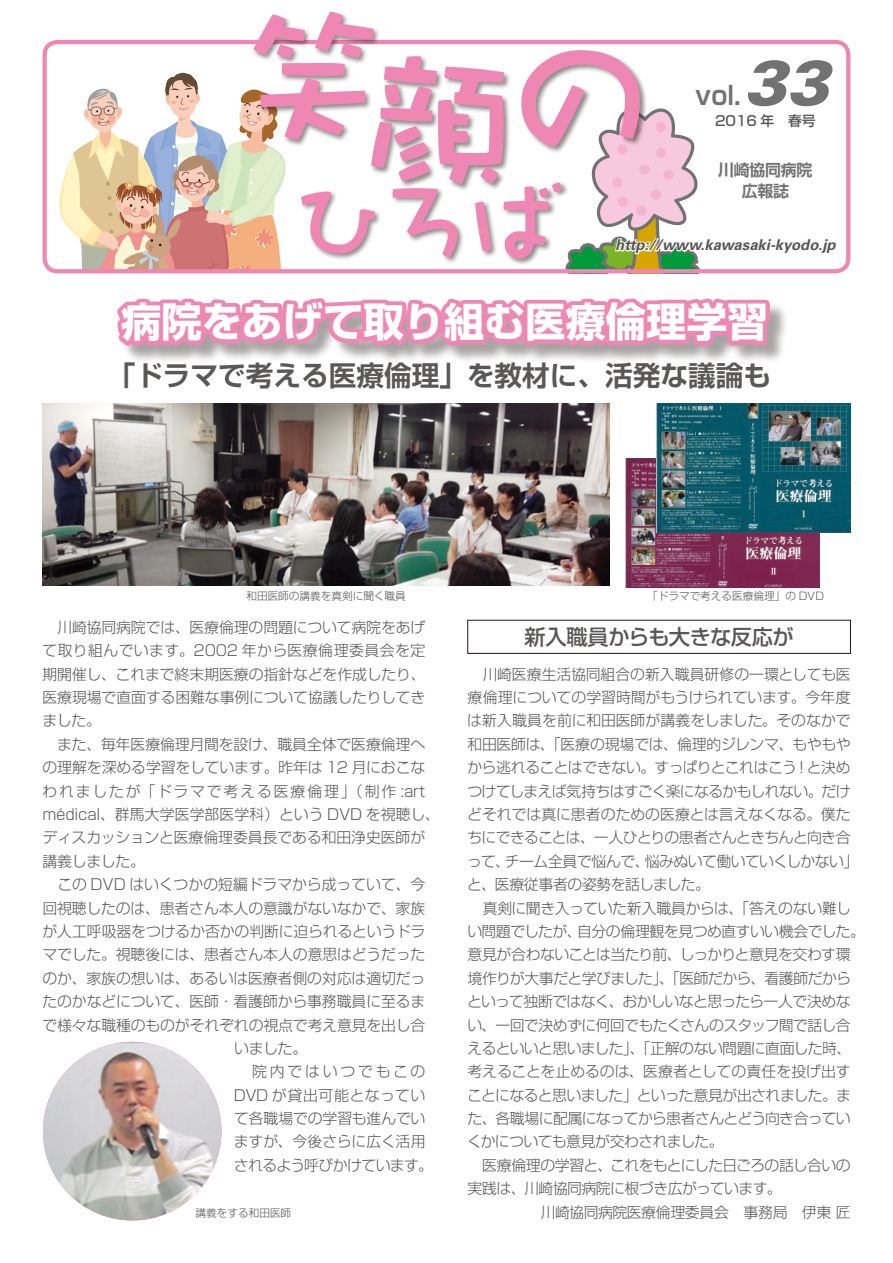
<style>
.page{position:relative;width:893px;height:1263px;background:#fff}
.page>*{position:absolute;margin:0;border:0;box-sizing:border-box;transform-origin:0 0}
.t1{font:italic 900 63.75px "Univers";color:#727272}
.t2{font:700 40.35px "Shin Go Pro";color:#fff}
.t3{font:700 27.6px "Shin Go Pro De";color:#595857}
.t4{font:700 25.5px "Shin Go Pro De";color:#727272}
.t5{font:500 21.3px "Shin Go Pro";letter-spacing:-.025em;color:#595857}
.t6{font:700 15.9px "Shin Go Pro De";letter-spacing:-.015em;color:#727272}
.t7{font:300 14.85px/23.4px "Shin Go Pro";letter-spacing:-.02em;color:#595857}
.t8{font:300 14.85px/23.4px "Shin Go Pro";letter-spacing:-.04em;color:#595857}
.t9{font:italic 700 14.85px "Univers";color:#595857}
.t10{font:500 13.8px "Shin Go Pro";color:#595857}
.t11{font:300 10.65px "Shin Go Pro";color:#595857}
</style>
<div class="page">
<svg style="left:59px;top:72px;width:222px;height:196px"></svg>
<div style="left:43px;top:40px;width:807px;height:233px;border:4px solid #ee87b4;border-radius:13px"></div>
<div style="left:252px;top:11px;width:395px;height:180px;background:#231916;opacity:.5"></div>
<svg style="left:253px;top:12px;width:387px;height:172px"></svg>
<svg style="left:301px;top:108px;width:538px;height:165px"></svg>
<img style="left:626px;top:532px;width:193px;height:56px">
<img style="left:774px;top:403px;width:76px;height:129px">
<div style="left:467px;top:620px;width:384px;height:34px;border:1px solid #231916"></div>
<img style="left:43px;top:403px;width:566px;height:183px">
<div style="left:120px;top:301px;width:668px;height:63px;background:#231916;opacity:.4"></div>
<img style="left:111px;top:298px;width:663px;height:279px">
<img style="left:43px;top:1042px;width:179px;height:178px;border-radius:89px">
<p class="t1" style="left:744px;top:43px;width:87px">33</p>
<p class="t4" style="left:695px;top:74px;width:47px">vol.</p>
<p class="t10" style="left:715px;top:110px;width:102px">2016 年　春号</p>
<p class="t6" style="left:718px;top:157px;width:96px">川崎協同病院</p>
<p class="t6" style="left:742px;top:178px;width:49px">広報誌</p>
<p class="t9" style="left:615px;top:236px;width:222px">http://www.kawasaki-kyodo.jp</p>
<p class="t2" style="left:121px;top:290px;width:648px">病院をあげて取り組む医療倫理学習</p>
<p class="t3" style="left:108px;top:353px;width:665px">「ドラマで考える医療倫理」を教材に、活発な議論も</p>
<p class="t11" style="left:246px;top:588px;width:161px">和田医師の講義を真剣に聞く職員</p>
<p class="t11" style="left:647px;top:588px;width:178px">「ドラマで考える医療倫理」の DVD</p>
<p class="t7" style="left:42px;top:614px;width:385px;text-align:justify">　川崎協同病院では、医療倫理の問題について病院をあげて取り組んでいます。2002 年から医療倫理委員会を定期開催し、これまで終末期医療の指針などを作成したり、医療現場で直面する困難な事例について協議したりしてきました。</p>
<p class="t7" style="left:42px;top:731px;width:399px">　また、毎年医療倫理月間を設け、職員全体で医療倫理への理解を深める学習をしています。昨年は 12 月におこなわれましたが「ドラマで考える医療倫理」（制作 :art médical、群馬大学医学部医学科）という DVD を視聴し、ディスカッションと医療倫理委員長である和田浄史医師が講義しました。</p>
<p class="t7" style="left:43px;top:871px;width:384px">　この DVD はいくつかの短編ドラマから成っていて、今</p>
<p class="t7" style="left:42px;top:894px;width:384px">回視聴したのは、患者さん本人の意識がないなかで、家族</p>
<p class="t7" style="left:42px;top:918px;width:384px">が人工呼吸器をつけるか否かの判断に迫られるというドラ</p>
<p class="t7" style="left:42px;top:941px;width:384px">マでした。視聴後には、患者さん本人の意思はどうだった</p>
<p class="t7" style="left:42px;top:964px;width:384px">のか、家族の想いは、あるいは医療者側の対応は適切だっ</p>
<p class="t7" style="left:42px;top:988px;width:384px">たのかなどについて、医師・看護師から事務職員に至るま</p>
<p class="t7" style="left:42px;top:1011px;width:384px">で様々な職種のものがそれぞれの視点で考え意見を出し合</p>
<p class="t7" style="left:234px;top:1035px;width:75px">いました。</p>
<p class="t7" style="left:234px;top:1058px;width:201px">　院内ではいつでもこの<br>DVD が貸出可能となっていて各職場での学習も進んでいますが、今後さらに広く活用されるよう呼びかけています。</p>
<p class="t11" style="left:196px;top:1204px;width:97px">講義をする和田医師</p>
<p class="t5" style="left:524px;top:619px;width:271px">新入職員からも大きな反応が</p>
<p class="t7" style="left:467px;top:660px;width:393px">　川崎医療生活協同組合の新入職員研修の一環としても医療倫理についての学習時間がもうけられています。今年度は新入職員を前に和田医師が講義をしました。そのなかで和田医師は、「医療の現場では、倫理的ジレンマ、もやもやから逃れることはできない。すっぱりとこれはこう！と決めつけてしまえば気持ちはすごく楽になるかもしれない。だけどそれでは真に患者のための医療とは言えなくなる。僕たちにできることは、一人ひとりの患者さんときちんと向き合って、チーム全員で悩んで、悩みぬいて働いていくしかない」と、医療従事者の姿勢を話しました。</p>
<p class="t8" style="left:467px;top:894px;width:399px">　真剣に聞き入っていた新入職員からは、「答えのない難しい問題でしたが、自分の倫理観を見つめ直すいい機会でした。意見が合わないことは当たり前、しっかりと意見を交わす環境作りが大事だと学びました」、「医師だから、看護師だからといって独断ではなく、おかしいなと思ったら一人で決めない、一回で決めずに何回でもたくさんのスタッフ間で話し合えるといいと思いました」、「正解のない問題に直面した時、考えることを止めるのは、医療者としての責任を投げ出すことになると思いました」といった意見が出されました。また、各職場に配属になってから患者さんとどう向き合っていくかについても意見が交わされました。</p>
<p class="t8" style="left:468px;top:1152px;width:385px">　医療倫理の学習と、これをもとにした日ごろの話し合いの実践は、川崎協同病院に根づき広がっています。</p>
<p class="t7" style="left:541px;top:1198px;width:311px">川崎協同病院医療倫理委員会　事務局　伊東 匠</p>
</div>
